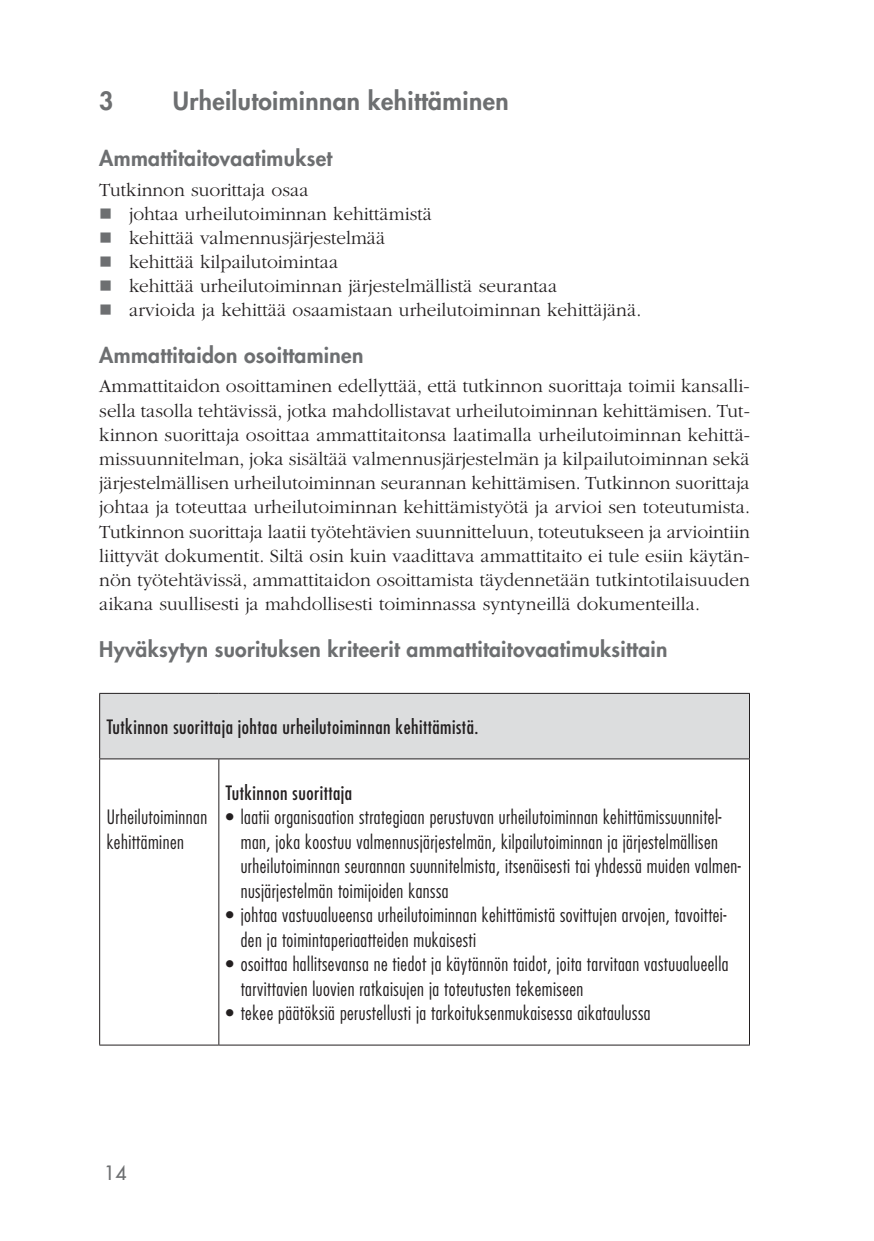
<style>
.page{position:relative;width:874px;height:1241px;background:#fff}
.page>*{position:absolute;margin:0;border:0;box-sizing:border-box;transform-origin:0 0}
.t1{font:800 24.5px "Futura Std";letter-spacing:.015em;color:#6d6f71}
.t2{font:800 21px "Futura Std";letter-spacing:.015em;color:#6d6f71}
.t3{font:300 19.25px/24.2px "ITC Garamond Std";color:#231f20}
.t4{font:300 condensed 19.25px/24.5px "Futura Std";letter-spacing:.025em;color:#231f20}
.t5{font:condensed 19.25px "Futura Std";letter-spacing:.025em;color:#231f20}
.t6{font:500 19.25px "Futura Std";color:#6d6f71}
</style>
<div class="page">
<div style="left:100px;top:693px;width:649px;height:65px;background:#dcddde"></div>
<hr style="left:99px;top:693px;width:120px;height:1px;background:#231f20">
<hr style="left:99px;top:693px;width:1px;height:65px;background:#231f20">
<hr style="left:219px;top:693px;width:530px;height:1px;background:#231f20">
<hr style="left:748px;top:693px;width:1px;height:65px;background:#231f20">
<hr style="left:99px;top:758px;width:120px;height:1px;background:#231f20">
<hr style="left:99px;top:759px;width:1px;height:285px;background:#231f20">
<hr style="left:219px;top:758px;width:530px;height:1px;background:#231f20">
<hr style="left:218px;top:759px;width:1px;height:285px;background:#231f20">
<hr style="left:748px;top:759px;width:1px;height:285px;background:#231f20">
<hr style="left:99px;top:1044px;width:120px;height:1px;background:#231f20">
<hr style="left:219px;top:1044px;width:530px;height:1px;background:#231f20">
<p class="t1" style="left:99px;top:85px;width:16px">3</p>
<p class="t1" style="left:173px;top:85px;width:337px">Urheilutoiminnan kehittäminen</p>
<p class="t2" style="left:99px;top:145px;width:234px">Ammattitaitovaatimukset</p>
<p class="t3" style="left:129px;top:178px;width:513px;text-indent:-30px">Tutkinnon suorittaja osaa<br>johtaa urheilutoiminnan kehittämistä<br>kehittää valmennusjärjestelmää<br>kehittää kilpailutoimintaa<br>kehittää urheilutoiminnan järjestelmällistä seurantaa<br>arvioida ja kehittää osaamistaan urheilutoiminnan kehittäjänä.</p>
<p class="t2" style="left:99px;top:342px;width:265px">Ammattitaidon osoittaminen</p>
<p class="t3" style="left:99px;top:374px;width:652px;text-align:justify">Ammattitaidon osoittaminen edellyttää, että tutkinnon suorittaja toimii kansalli&shy;sella tasolla tehtävissä, jotka mahdollistavat urheilutoiminnan kehittämisen. Tut&shy;kinnon suorittaja osoittaa ammattitaitonsa laatimalla urheilutoiminnan kehittä&shy;missuunnitelman, joka sisältää valmennusjärjestelmän ja kilpailutoiminnan sekä järjestelmällisen urheilutoiminnan seurannan kehittämisen. Tutkinnon suorittaja johtaa ja toteuttaa urheilutoiminnan kehittämistyötä ja arvioi sen toteutumista.<br>Tutkinnon suorittaja laatii työtehtävien suunnitteluun, toteutukseen ja arviointiin liittyvät dokumentit. Siltä osin kuin vaadittava ammattitaito ei tule esiin käytän&shy;nön työtehtävissä, ammattitaidon osoittamista täydennetään tutkintotilaisuuden aikana suullisesti ja mahdollisesti toiminnassa syntyneillä dokumenteilla.</p>
<p class="t2" style="left:99px;top:635px;width:569px">Hyväksytyn suorituksen kriteerit ammattitaitovaatimuksittain</p>
<p class="t5" style="left:107px;top:715px;width:373px">Tutkinnon suorittaja johtaa urheilutoiminnan kehittämistä.</p>
<p class="t4" style="left:107px;top:804px;width:102px">Urheilutoiminnan kehittäminen</p>
<p class="t5" style="left:226px;top:780px;width:128px">Tutkinnon suorittaja</p>
<p class="t4" style="left:241px;top:804px;width:501px;text-indent:-15px">• laatii organisaation strategiaan perustuvan urheilutoiminnan kehittämissuunnitel&shy;man, joka koostuu valmennusjärjestelmän, kilpailutoiminnan ja järjestelmällisen urheilutoiminnan seurannan suunnitelmista, itsenäisesti tai yhdessä muiden valmen&shy;nusjärjestelmän toimijoiden kanssa</p>
<p class="t4" style="left:241px;top:902px;width:487px;text-indent:-15px">• johtaa vastuualueensa urheilutoiminnan kehittämistä sovittujen arvojen, tavoittei&shy;den ja toimintaperiaatteiden mukaisesti</p>
<p class="t4" style="left:241px;top:951px;width:489px;text-indent:-15px">• osoittaa hallitsevansa ne tiedot ja käytännön taidot, joita tarvitaan vastuualueella tarvittavien luovien ratkaisujen ja toteutusten tekemiseen</p>
<p class="t4" style="left:226px;top:1000px;width:426px">• tekee päätöksiä perustellusti ja tarkoituksenmukaisessa aikataulussa</p>
<p class="t6" style="left:104px;top:1160px;width:24px">14</p>
</div>
